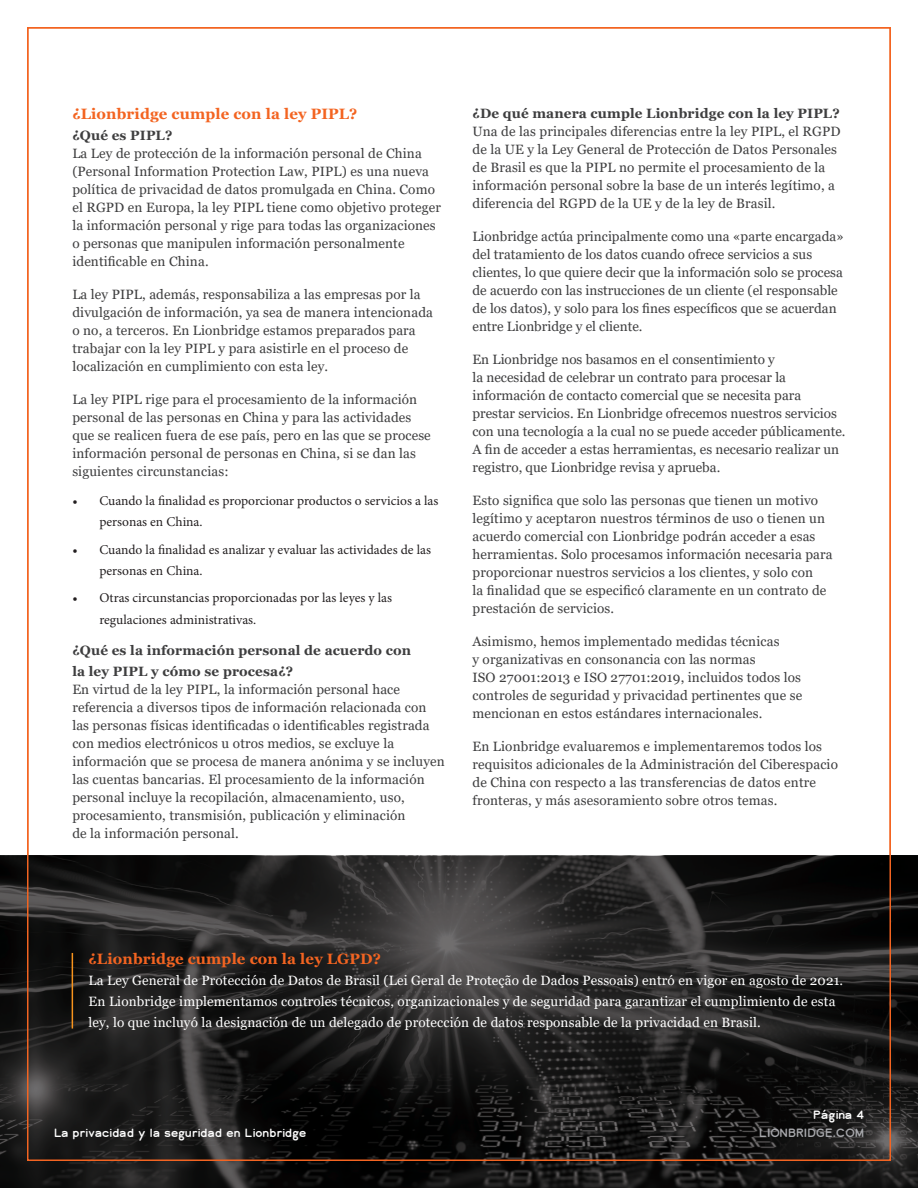
<style>
.page{position:relative;width:918px;height:1188px;background:#fff}
.page>*{position:absolute;margin:0;border:0;box-sizing:border-box;transform-origin:0 0}
.Body_1-12pt{font:700 15px "Georgia";letter-spacing:.01em;color:#f36421}
.Body_1-12pt-2{font:13.5px/18px "Georgia";letter-spacing:.01em;color:#3e3e3f}
.Body_1-12pt-3{font:13.5px/21px "Georgia";letter-spacing:.01em;color:#fff}
.t1{font:13.5px/21px "Minion Pro";color:#231f20}
.Body_1-12pt-4{font:700 13.5px/21px "Georgia";letter-spacing:.01em;color:#3e3e3f}
.Lion_Intro{font:11.25px "Lionbridge Sans";letter-spacing:-.01em;color:#fff}
.Lion_Intro-2{font:11.25px "Lionbridge Sans";color:#a8a9ad}
</style>
<div class="page">
<svg style="left:0;top:856px;width:918px;height:332px;background:#222120"></svg>
<hr style="left:72px;top:953px;width:1px;height:76px;background:#f7931d">
<p class="Body_1-12pt" style="left:72px;top:105px;width:287px">¿Lionbridge cumple con la ley PIPL?</p>
<p class="Body_1-12pt-4" style="left:72px;top:125px;width:102px">¿Qué es PIPL?</p>
<p class="Body_1-12pt-2" style="left:72px;top:145px;width:370px">La Ley de protección de la información personal de China (Personal Information Protection Law, PIPL) es una nueva política de privacidad de datos promulgada en China. Como el RGPD en Europa, la ley PIPL tiene como objetivo proteger la información personal y rige para todas las organizaciones o personas que manipulen información personalmente identificable en China.</p>
<p class="Body_1-12pt-2" style="left:72px;top:286px;width:362px">La ley PIPL, además, responsabiliza a las empresas por la divulgación de información, ya sea de manera intencionada o no, a terceros. En Lionbridge estamos preparados para trabajar con la ley PIPL y para asistirle en el proceso de localización en cumplimiento con esta ley.</p>
<p class="Body_1-12pt-2" style="left:72px;top:391px;width:360px">La ley PIPL rige para el procesamiento de la información personal de las personas en China y para las actividades que se realicen fuera de ese país, pero en las que se procese información personal de personas en China, si se dan las siguientes circunstancias:</p>
<p class="t1" style="left:99px;top:490px;width:340px;text-indent:-27px">• Cuando la finalidad es proporcionar productos o servicios a las personas en China.</p>
<p class="t1" style="left:99px;top:539px;width:333px;text-indent:-27px">• Cuando la finalidad es analizar y evaluar las actividades de las personas en China.</p>
<p class="t1" style="left:99px;top:587px;width:294px;line-height:21.6px;text-indent:-27px">• Otras circunstancias proporcionadas por las leyes y las regulaciones administrativas.</p>
<p class="Body_1-12pt-4" style="left:72px;top:640px;width:340px">¿Qué es la información personal de acuerdo con la ley PIPL y cómo se procesa¿?</p>
<p class="Body_1-12pt-2" style="left:72px;top:680px;width:374px">En virtud de la ley PIPL, la información personal hace referencia a diversos tipos de información relacionada con las personas físicas identificadas o identificables registrada con medios electrónicos u otros medios, se excluye la información que se procesa de manera anónima y se incluyen las cuentas bancarias. El procesamiento de la información personal incluye la recopilación, almacenamiento, uso, procesamiento, transmisión, publicación y eliminación<br>de la información personal.</p>
<p class="Body_1-12pt-4" style="left:472px;top:103px;width:369px">¿De qué manera cumple Lionbridge con la ley PIPL?</p>
<p class="Body_1-12pt-2" style="left:472px;top:123px;width:370px">Una de las principales diferencias entre la ley PIPL, el RGPD de la UE y la Ley General de Protección de Datos Personales de Brasil es que la PIPL no permite el procesamiento de la información personal sobre la base de un interés legítimo, a diferencia del RGPD de la UE y de la ley de Brasil.</p>
<p class="Body_1-12pt-2" style="left:472px;top:228px;width:373px">Lionbridge actúa principalmente como una «parte encargada» del tratamiento de los datos cuando ofrece servicios a sus clientes, lo que quiere decir que la información solo se procesa de acuerdo con las instrucciones de un cliente (el responsable de los datos), y solo para los fines específicos que se acuerdan entre Lionbridge y el cliente.</p>
<p class="Body_1-12pt-2" style="left:472px;top:351px;width:375px">En Lionbridge nos basamos en el consentimiento y<br>la necesidad de celebrar un contrato para procesar la información de contacto comercial que se necesita para prestar servicios. En Lionbridge ofrecemos nuestros servicios con una tecnología a la cual no se puede acceder públicamente.<br>A fin de acceder a estas herramientas, es necesario realizar un registro, que Lionbridge revisa y aprueba.</p>
<p class="Body_1-12pt-2" style="left:472px;top:492px;width:362px">Esto significa que solo las personas que tienen un motivo legítimo y aceptaron nuestros términos de uso o tienen un acuerdo comercial con Lionbridge podrán acceder a esas herramientas. Solo procesamos información necesaria para proporcionar nuestros servicios a los clientes, y solo con<br>la finalidad que se especificó claramente en un contrato de prestación de servicios.</p>
<p class="Body_1-12pt-2" style="left:472px;top:633px;width:331px">Asimismo, hemos implementado medidas técnicas<br>y organizativas en consonancia con las normas<br>ISO 27001:2013 e ISO 27701:2019, incluidos todos los controles de seguridad y privacidad pertinentes que se mencionan en estos estándares internacionales.</p>
<p class="Body_1-12pt-2" style="left:472px;top:738px;width:367px">En Lionbridge evaluaremos e implementaremos todos los requisitos adicionales de la Administración del Ciberespacio de China con respecto a las transferencias de datos entre fronteras, y más asesoramiento sobre otros temas.</p>
<p class="Body_1-12pt" style="left:89px;top:949px;width:294px">¿Lionbridge cumple con la ley LGPD?</p>
<p class="Body_1-12pt-3" style="left:89px;top:970px;width:756px">La Ley General de Protección de Datos de Brasil (Lei Geral de Proteção de Dados Pessoais) entró en vigor en agosto de 2021.<br>En Lionbridge implementamos controles técnicos, organizacionales y de seguridad para garantizar el cumplimiento de esta ley, lo que incluyó la designación de un delegado de protección de datos responsable de la privacidad en Brasil.</p>
<p class="Lion_Intro" style="left:54px;top:1124px;width:254px">La privacidad y la seguridad en Lionbridge</p>
<p class="Lion_Intro" style="left:813px;top:1106px;width:52px">Página 4</p>
<p class="Lion_Intro-2" style="left:759px;top:1124px;width:106px">LIONBRIDGE.COM</p>
</div>
